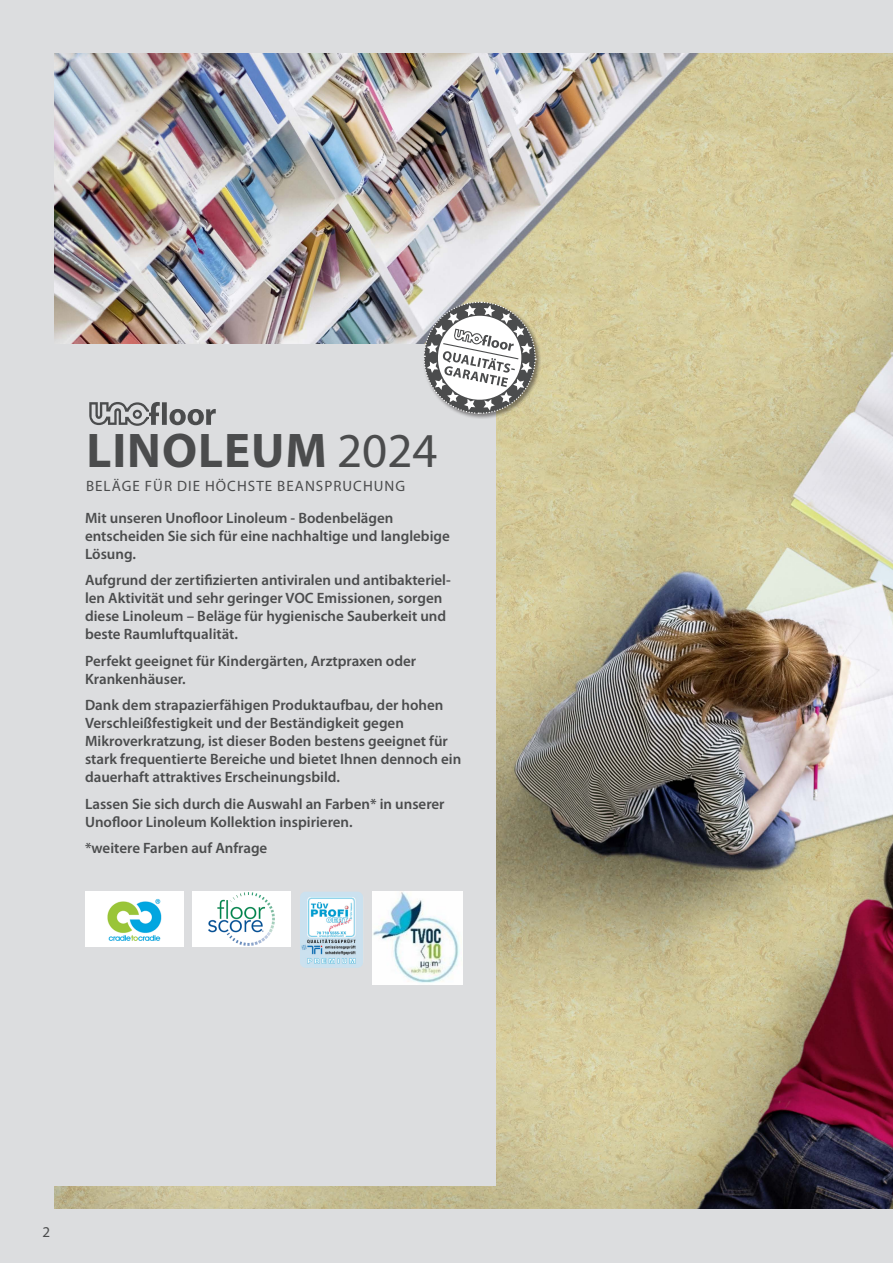
<style>
.page{position:relative;width:893px;height:1263px;background:#dcdddf}
.page>*{position:absolute;margin:0;border:0;box-sizing:border-box;transform-origin:0 0}
.t1{font:700 48.9px "Myriad Pro";letter-spacing:.02em;color:#4b4c4d}
.t2{font:600 15px/18px "Myriad Pro";color:#4b4c4d}
.t3{font:15px "Myriad Pro";letter-spacing:.07em;color:#4b4c4d}
.s1{font-weight:400}
</style>
<div class="page">
<img style="left:54px;top:53px;width:839px;height:1156px">
<div style="left:0;top:344px;width:496px;height:842px;background:#dcdddf"></div>
<svg style="left:89px;top:402px;width:127px;height:24px"></svg>
<div style="left:422px;top:300px;width:119px;height:119px;background:#231f20;opacity:.5"></div>
<svg style="left:423px;top:301px;width:113px;height:114px;background:#b7b6b2"></svg>
<img style="left:85px;top:891px;width:98px;height:55px">
<img style="left:193px;top:891px;width:98px;height:55px">
<img style="left:372px;top:891px;width:90px;height:93px">
<img style="left:300px;top:892px;width:63px;height:76px">
<p class="t1" style="left:86px;top:418px;width:353px">LINOLEUM <span class="s1">2024</span></p>
<p class="t3" style="left:86px;top:477px;width:321px">BELÄGE FÜR DIE HÖCHSTE BEANSPRUCHUNG</p>
<p class="t2" style="left:85px;top:508px;width:366px">Mit unseren Unofloor Linoleum - Bodenbelägen entscheiden Sie sich für eine nachhaltige und langlebige<br>Lösung.</p>
<p class="t2" style="left:85px;top:571px;width:367px">Aufgrund der zertifizierten antiviralen und antibakteriel&shy;len Aktivität und sehr geringer VOC Emissionen, sorgen diese Linoleum – Beläge für hygienische Sauberkeit und beste Raumluftqualität.</p>
<p class="t2" style="left:85px;top:651px;width:333px">Perfekt geeignet für Kindergärten, Arztpraxen oder<br>Krankenhäuser.</p>
<p class="t2" style="left:85px;top:696px;width:378px">Dank dem strapazierfähigen Produktaufbau, der hohen Verschleißfestigkeit und der Beständigkeit gegen Mikroverkratzung, ist dieser Boden bestens geeignet für stark frequentierte Bereiche und bietet Ihnen dennoch ein dauerhaft attraktives Erscheinungsbild.</p>
<p class="t2" style="left:85px;top:794px;width:361px">Lassen Sie sich durch die Auswahl an Farben* in unserer<br>Unofloor Linoleum Kollektion inspirieren.</p>
<p class="t2" style="left:85px;top:839px;width:184px">*weitere Farben auf Anfrage</p>
<p class="t3" style="left:43px;top:1223px;width:9px">2</p>
</div>
